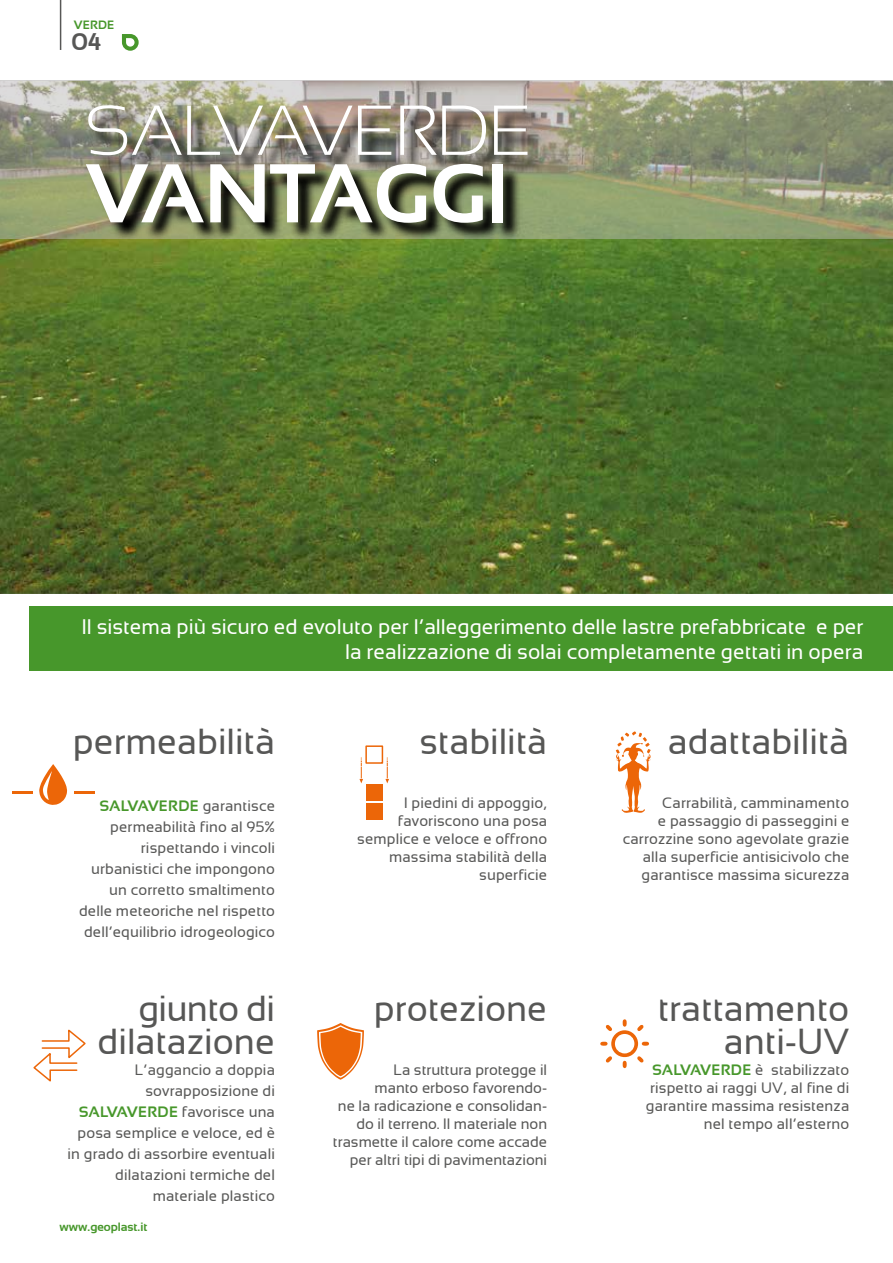
<style>
.page{position:relative;width:893px;height:1263px;background:#fff}
.page>*{position:absolute;margin:0;border:0;box-sizing:border-box;transform-origin:0 0}
.t1{font:700 83.1px "Sansation";letter-spacing:-.01em;color:#fff}
.t2{font:300 70.5px "Sansation";letter-spacing:-.01em;color:#fff}
.t3{font:36px/33px "Sansation";color:#575756;text-align:right}
.t4{font:700 24px "Sansation";color:#575756}
.t5{font:21px/25.2px "Sansation";color:#fff;text-align:right}
.t6{font:15px/18px "Sansation";letter-spacing:.01em;color:#575756;text-align:right}
.t7{font:700 12px "Sansation";color:#47972b}
.s1{font-weight:700;color:#47972b}
</style>
<div class="page">
<div style="left:29px;top:606px;width:864px;height:65px;background:#47972b"></div>
<img style="left:0;top:239px;width:893px;height:355px">
<svg style="left:0;top:81px;width:893px;height:158px;background:#9aa081"></svg>
<img style="left:90px;top:107px;width:456px;height:134px">
<svg style="left:39px;top:764px;width:28px;height:41px"></svg>
<hr style="left:12px;top:791px;width:20px;height:3px;background:#ec6608">
<hr style="left:74px;top:791px;width:21px;height:3px;background:#ec6608">
<svg style="left:33px;top:1029px;width:53px;height:53px"></svg>
<svg style="left:317px;top:1023px;width:47px;height:57px"></svg>
<svg style="left:600px;top:1019px;width:49px;height:49px"></svg>
<svg style="left:616px;top:731px;width:35px;height:82px"></svg>
<div style="left:366px;top:803px;width:16px;height:17px;background:#ec6608"></div>
<div style="left:366px;top:784px;width:16px;height:17px;background:#ec6608"></div>
<div style="left:365px;top:745px;width:18px;height:19px;border:2px solid #ec6608"></div>
<svg style="left:359px;top:757px;width:4px;height:26px"></svg>
<svg style="left:385px;top:757px;width:4px;height:26px"></svg>
<hr style="left:60px;top:0;width:1px;height:50px;background:#575756">
<svg style="left:122px;top:34px;width:17px;height:17px"></svg>
<p class="t7" style="left:74px;top:18px;width:42px">VERDE</p>
<h3 class="t4" style="left:72px;top:28px;width:31px">04</h3>
<h2 class="t2" style="left:86px;top:92px;width:448px">SALVAVERDE</h2>
<h1 class="t1" style="left:86px;top:146px;width:425px">VANTAGGI</h1>
<h3 class="t5" style="left:82px;top:614px;width:783px">Il sistema più sicuro ed evoluto per l’alleggerimento delle lastre prefabbricate e per la realizzazione di solai completamente gettati in opera</h3>
<h3 class="t3" style="left:73px;top:725px;width:204px">permeabilità</h3>
<p class="t6" style="left:79px;top:796px;width:197px;line-height:21px"><span class="s1">SALVAVERDE</span> garantisce permeabilità fino al 95% rispettando i vincoli urbanistici che impongono un corretto smaltimento delle meteoriche nel rispetto dell’equilibrio idrogeologico</p>
<h3 class="t3" style="left:98px;top:992px;width:179px">giunto di dilatazione</h3>
<p class="t6" style="left:67px;top:1060px;width:209px;line-height:21px">L’aggancio a doppia sovrapposizione di<br><span class="s1">SALVAVERDE</span> favorisce una posa semplice e veloce, ed è in grado di assorbire eventuali dilatazioni termiche del materiale plastico</p>
<p class="t7" style="left:60px;top:1220px;width:89px">www.geoplast.it</p>
<h3 class="t3" style="left:419px;top:725px;width:129px">stabilità</h3>
<p class="t6" style="left:357px;top:794px;width:191px">I piedini di appoggio, favoriscono una posa semplice e veloce e offrono massima stabilità della superficie</p>
<h3 class="t3" style="left:374px;top:992px;width:175px">protezione</h3>
<p class="t6" style="left:333px;top:1061px;width:216px">La struttura protegge il<br>manto erboso favorendo-<br>ne la radicazione e consolidan&shy;do il terreno. Il materiale non trasmette il calore come accade per altri tipi di pavimentazioni</p>
<h3 class="t3" style="left:668px;top:725px;width:183px">adattabilità</h3>
<p class="t6" style="left:623px;top:794px;width:228px">Carrabilità, camminamento<br>e passaggio di passeggini e carrozzine sono agevolate grazie alla superficie antisicivolo che garantisce massima sicurezza</p>
<h3 class="t3" style="left:658px;top:992px;width:193px">trattamento anti-UV</h3>
<p class="t6" style="left:646px;top:1061px;width:205px"><span class="s1">SALVAVERDE</span> è stabilizzato rispetto ai raggi UV, al fine di garantire massima resistenza nel tempo all’esterno</p>
</div>
